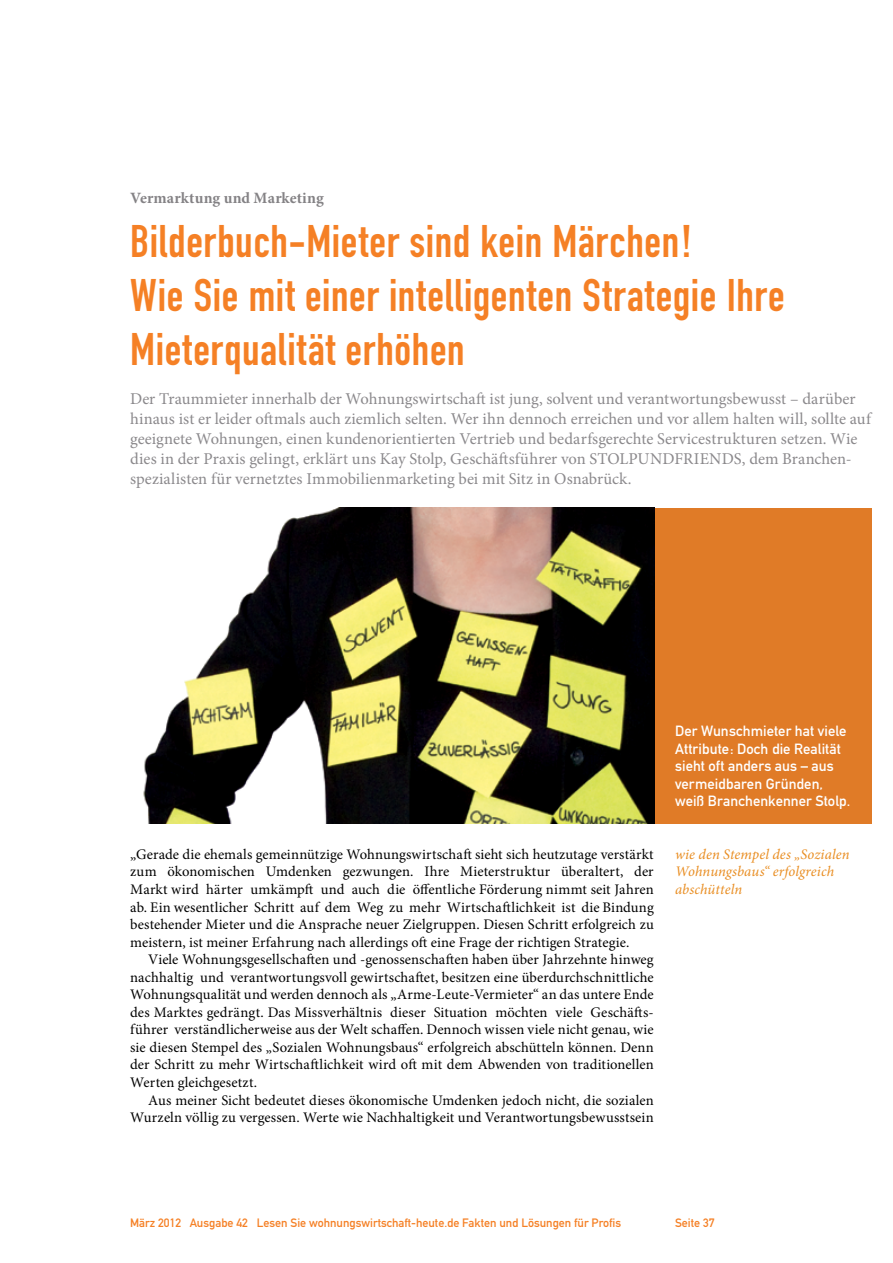
<style>
.page{position:relative;width:893px;height:1263px;background:#fff}
.page>*{position:absolute;margin:0;border:0;box-sizing:border-box;transform-origin:0 0}
.Überschrift_Groß{font:45px/54px "DIN Engschrift";letter-spacing:.015em;color:#f58025}
.Anlesetext{font:16.5px/19.8px "Minion Pro";color:#8b898c}
.Kategorie{font:700 15.75px "Minion Pro";letter-spacing:.005em;color:#848285}
.Fliesstext{font:14.7px/17.5px "Minion Pro";letter-spacing:.005em;color:#000;text-align:justify}
.Fließtext_erste_Zeil{font:14.7px/17.5px "Minion Pro";letter-spacing:.005em;color:#000;text-align:justify}
.Bildunterschrift{font:14.7px/17.5px "DIN Mittelschrift";letter-spacing:.005em;color:#fff}
.Bildunterschrift-2{font:italic 14.7px/17.5px "Minion Pro";letter-spacing:.005em;color:#e98d21}
.t1{font:12px "DIN Mittelschrift";color:#f58025}
</style>
<div class="page">
<div style="left:654px;top:508px;width:218px;height:316px;background:#e07b27"></div>
<img style="left:143px;top:508px;width:511px;height:316px">
<p class="Kategorie" style="left:130px;top:187px;width:195px">Vermarktung und Marketing</p>
<p class="Überschrift_Groß" style="left:130px;top:214px;width:656px">Bilderbuch-Mieter sind kein Märchen!<br>Wie Sie mit einer intelligenten Strategie Ihre<br>Mieterqualität erhöhen</p>
<p class="Anlesetext" style="left:130px;top:389px;width:742px">Der Traummieter innerhalb der Wohnungswirtschaft ist jung, solvent und verantwortungsbewusst – darüber hinaus ist er leider oftmals auch ziemlich selten. Wer ihn dennoch erreichen und vor allem halten will, sollte auf geeignete Wohnungen, einen kundenorientierten Vertrieb und bedarfsgerechte Servicestrukturen setzen. Wie dies in der Praxis gelingt, erklärt uns Kay Stolp, Geschäftsführer von STOLPUNDFRIENDS, dem Branchen&shy;spezialisten für vernetztes Immobilienmarketing bei mit Sitz in Osnabrück.</p>
<p class="Fließtext_erste_Zeil" style="left:130px;top:845px;width:525px">„Gerade die ehemals gemeinnützige Wohnungswirtschaft sieht sich heutzutage verstärkt zum ökonomischen Umdenken gezwungen. Ihre Mieterstruktur überaltert, der Markt wird härter umkämpft und auch die öffentliche Förderung nimmt seit Jahren ab. Ein wesentlicher Schritt auf dem Weg zu mehr Wirtschaftlichkeit ist die Bindung bestehender Mieter und die Ansprache neuer Zielgruppen. Diesen Schritt erfolgreich zu meistern, ist meiner Erfahrung nach allerdings oft eine Frage der richtigen Strategie.</p>
<p class="Fliesstext" style="left:130px;top:951px;width:525px;text-indent:18px">Viele Wohnungsgesellschaften und -genossenschaften haben über Jahrzehnte hinweg nachhaltig und verantwortungsvoll gewirtschaftet, besitzen eine überdurchschnittliche Wohnungsqualität und werden dennoch als „Arme-Leute-Vermieter“ an das untere Ende des Marktes gedrängt. Das Missverhältnis dieser Situation möchten viele Geschäfts&shy;führer verständlicherweise aus der Welt schaffen. Dennoch wissen viele nicht genau, wie sie diesen Stempel des „Sozialen Wohnungsbaus“ erfolgreich abschütteln können. Denn der Schritt zu mehr Wirtschaftlichkeit wird oft mit dem Abwenden von traditionellen Werten gleichgesetzt.</p>
<p class="Fliesstext" style="left:130px;top:1091px;width:525px;text-align:right">Aus meiner Sicht bedeutet dieses ökonomische Umdenken jedoch nicht, die sozialen<br>Wurzeln völlig zu vergessen. Werte wie Nachhaltigkeit und Verantwortungsbewusstsein</p>
<p class="Bildunterschrift" style="left:675px;top:722px;width:177px">Der Wunschmieter hat viele<br>Attribute: Doch die Realität sieht oft anders aus – aus vermeidbaren Gründen, weiß Branchenkenner Stolp.</p>
<p class="Bildunterschrift-2" style="left:675px;top:845px;width:176px">wie den Stempel des „Sozialen<br>Wohnungsbaus“ erfolgreich abschütteln</p>
<p class="t1" style="left:130px;top:1216px;width:492px">März 2012 Ausgabe 42 Lesen Sie wohnungswirtschaft-heute.de Fakten und Lösungen für Profis</p>
<p class="t1" style="left:675px;top:1216px;width:41px">Seite 37</p>
</div>
